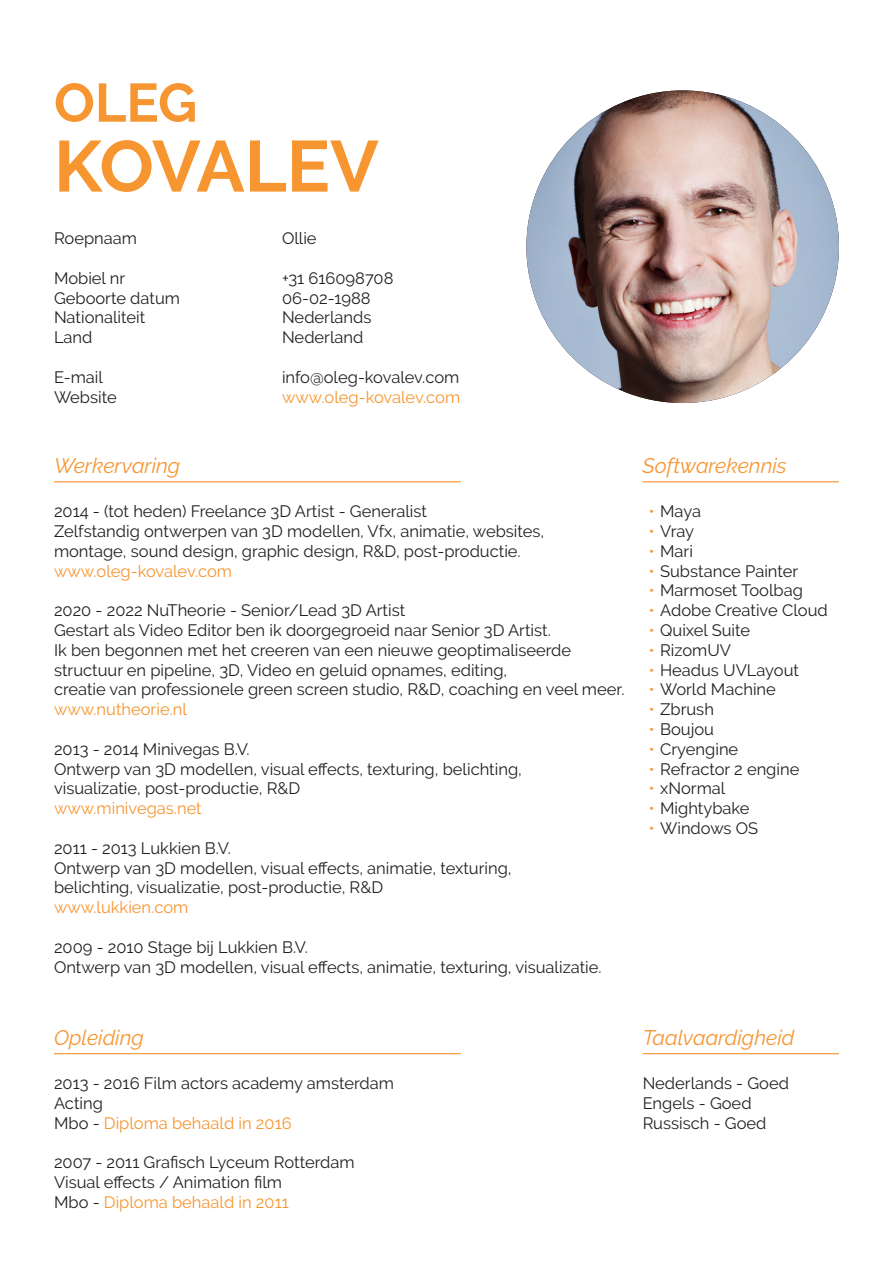
<style>
.page{position:relative;width:893px;height:1263px;background:#fff}
.page>*{position:absolute;margin:0;border:0;box-sizing:border-box;transform-origin:0 0}
.t1{font:700 72px "Raleway";letter-spacing:-.015em;color:#f79530}
.t2{font:700 54px "Raleway";color:#f79530}
.t3{font:italic 21px "Raleway";color:#f79530}
.t4{font:16.5px/19.8px "Raleway";color:#231f20}
.t5{font:16.5px "Raleway";color:#f79530}
.s1{color:#f79530}
</style>
<div class="page">
<hr style="left:54px;top:481px;width:407px;height:1px;background:#f79530">
<hr style="left:54px;top:1053px;width:407px;height:1px;background:#f79530">
<hr style="left:643px;top:1053px;width:196px;height:1px;background:#f79530">
<hr style="left:643px;top:481px;width:196px;height:1px;background:#f79530">
<img style="left:526px;top:90px;width:313px;height:313px;border-radius:156px">
<p class="t2" style="left:54px;top:72px;width:145px">OLEG</p>
<p class="t1" style="left:54px;top:125px;width:326px">KOVALEV</p>
<p class="t4" style="left:54px;top:228px;width:84px">Roepnaam</p>
<p class="t4" style="left:54px;top:268px;width:73px">Mobiel nr</p>
<p class="t4" style="left:54px;top:288px;width:127px">Geboorte datum</p>
<p class="t4" style="left:54px;top:308px;width:93px">Nationaliteit<br>Land</p>
<p class="t4" style="left:54px;top:367px;width:64px">E-mail<br>Website</p>
<p class="t4" style="left:282px;top:228px;width:36px">Ollie</p>
<p class="t4" style="left:282px;top:268px;width:113px">+31 616098708</p>
<p class="t4" style="left:282px;top:288px;width:90px">06-02-1988</p>
<p class="t4" style="left:282px;top:308px;width:91px">Nederlands<br>Nederland</p>
<p class="t4" style="left:282px;top:367px;width:180px">info@oleg-kovalev.com <span class="s1">www.oleg-kovalev.com</span></p>
<p class="t3" style="left:54px;top:454px;width:128px">Werkervaring</p>
<p class="t4" style="left:54px;top:501px;width:492px">2014 - (tot heden) Freelance 3D Artist - Generalist<br>Zelfstandig ontwerpen van 3D modellen, Vfx, animatie, websites, montage, sound design, graphic design, R&amp;D, post-productie.</p>
<p class="t5" style="left:54px;top:561px;width:180px">www.oleg-kovalev.com</p>
<p class="t4" style="left:54px;top:600px;width:519px">2020 - 2022 NuTheorie - Senior/Lead 3D Artist<br>Gestart als Video Editor ben ik doorgegroeid naar Senior 3D Artist.<br>Ik ben begonnen met het creeren van een nieuwe geoptimaliseerde</p>
<p class="t4" style="left:54px;top:660px;width:455px">structuur en pipeline, 3D, Video en geluid opnames, editing,</p>
<p class="t4" style="left:54px;top:679px;width:572px">creatie van professionele green screen studio, R&amp;D, coaching en veel meer. <span class="s1">www.nutheorie.nl</span></p>
<p class="t4" style="left:54px;top:739px;width:469px">2013 - 2014 Minivegas B.V.<br>Ontwerp van 3D modellen, visual effects, texturing, belichting,</p>
<p class="t4" style="left:54px;top:778px;width:248px">visualizatie, post-productie, R&amp;D</p>
<p class="t5" style="left:54px;top:799px;width:149px">www.minivegas.net</p>
<p class="t4" style="left:54px;top:838px;width:459px">2011 - 2013 Lukkien B.V.<br>Ontwerp van 3D modellen, visual effects, animatie, texturing, belichting, visualizatie, post-productie, R&amp;D</p>
<p class="t5" style="left:54px;top:898px;width:136px">www.lukkien.com</p>
<p class="t4" style="left:54px;top:937px;width:549px">2009 - 2010 Stage bij Lukkien B.V.<br>Ontwerp van 3D modellen, visual effects, animatie, texturing, visualizatie.</p>
<p class="t3" style="left:643px;top:454px;width:146px">Softwarekennis</p>
<p class="t4" style="left:649px;top:501px;width:54px"><span class="s1">•</span> Maya</p>
<p class="t4" style="left:649px;top:521px;width:47px"><span class="s1">•</span> Vray</p>
<p class="t4" style="left:649px;top:541px;width:46px"><span class="s1">•</span> Mari</p>
<p class="t4" style="left:649px;top:561px;width:151px"><span class="s1">•</span> Substance Painter</p>
<p class="t4" style="left:649px;top:580px;width:156px"><span class="s1">•</span> Marmoset Toolbag</p>
<p class="t4" style="left:649px;top:600px;width:180px"><span class="s1">•</span> Adobe Creative Cloud</p>
<p class="t4" style="left:649px;top:620px;width:103px"><span class="s1">•</span> Quixel Suite</p>
<p class="t4" style="left:649px;top:640px;width:84px"><span class="s1">•</span> RizomUV</p>
<p class="t4" style="left:649px;top:660px;width:152px"><span class="s1">•</span> Headus UVLayout</p>
<p class="t4" style="left:649px;top:679px;width:129px"><span class="s1">•</span> World Machine</p>
<p class="t4" style="left:649px;top:699px;width:67px"><span class="s1">•</span> Zbrush</p>
<p class="t4" style="left:649px;top:719px;width:67px"><span class="s1">•</span> Boujou</p>
<p class="t4" style="left:649px;top:739px;width:91px"><span class="s1">•</span> Cryengine</p>
<p class="t4" style="left:649px;top:759px;width:152px"><span class="s1">•</span> Refractor 2 engine</p>
<p class="t4" style="left:649px;top:778px;width:78px"><span class="s1">•</span> xNormal</p>
<p class="t4" style="left:649px;top:798px;width:102px"><span class="s1">•</span> Mightybake</p>
<p class="t4" style="left:649px;top:818px;width:111px"><span class="s1">•</span> Windows OS</p>
<p class="t3" style="left:54px;top:1025px;width:91px">Opleiding</p>
<p class="t3" style="left:643px;top:1025px;width:153px">Taalvaardigheid</p>
<p class="t4" style="left:643px;top:1073px;width:148px">Nederlands - Goed<br>Engels - Goed</p>
<p class="t4" style="left:643px;top:1113px;width:125px">Russisch - Goed</p>
<p class="t4" style="left:54px;top:1073px;width:341px">2013 - 2016 Film actors academy amsterdam<br>Acting<br>Mbo - <span class="s1">Diploma behaald in 2016</span></p>
<p class="t4" style="left:54px;top:1152px;width:302px">2007 - 2011 Grafisch Lyceum Rotterdam</p>
<p class="t4" style="left:54px;top:1172px;width:236px">Visual effects / Animation film<br>Mbo - <span class="s1">Diploma behaald in 2011</span></p>
</div>
